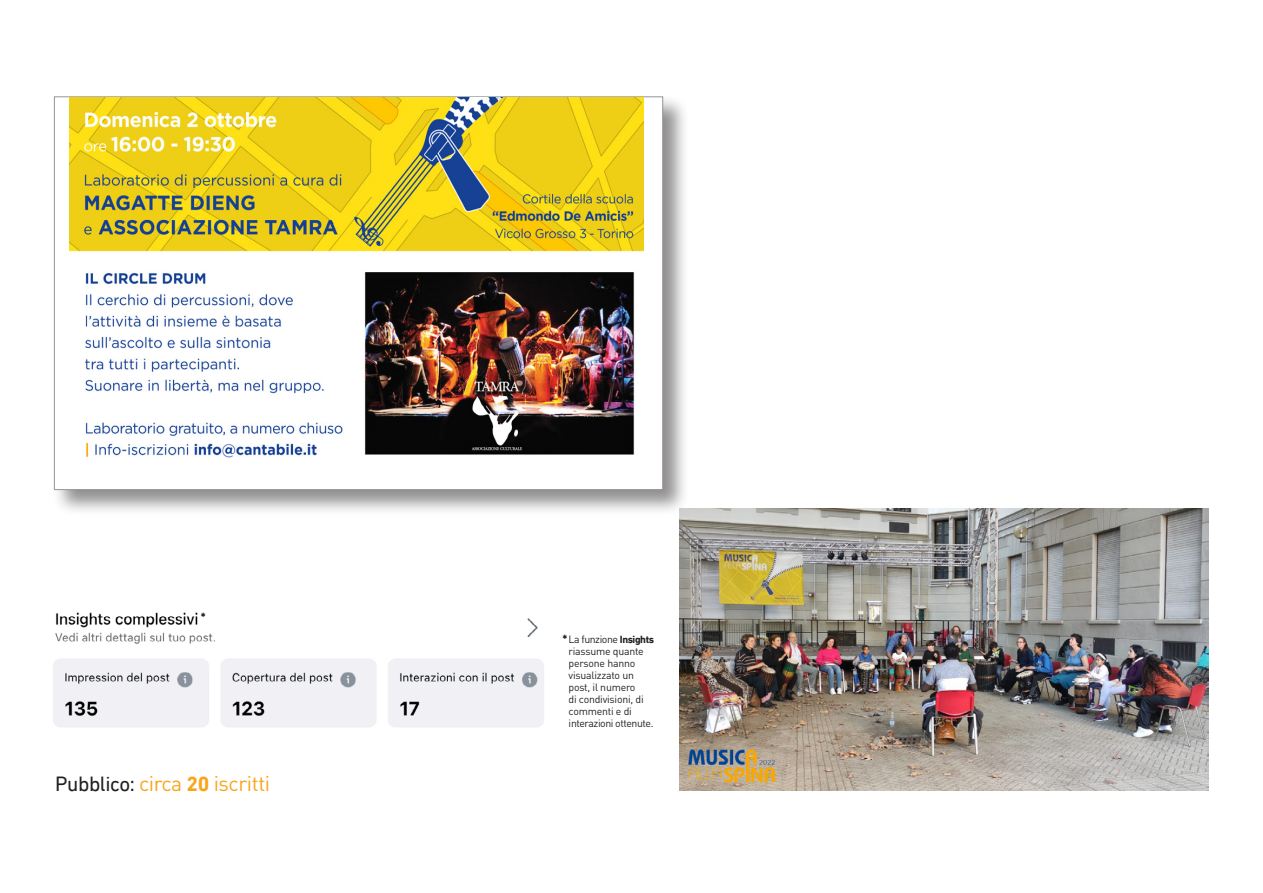
<style>
.page{position:relative;width:1263px;height:893px;background:#fff}
.page>*{position:absolute;margin:0;border:0;box-sizing:border-box;transform-origin:0 0}
.t1{font:21px "DIN Pro";letter-spacing:-.02em;color:#f9a51b}
.t2{font:700 13.5px "DIN Next W01";color:#231f20}
.t3{font:10.5px "DIN Pro";letter-spacing:-.02em;color:#231f20}
.t4{font:10.5px "DIN Pro";letter-spacing:-.04em;color:#231f20}
.s1{font-family:"DIN Next W01";color:#231f20}
.s2{font-family:"DIN Next W01";font-weight:700}
</style>
<div class="page">
<img style="left:53px;top:612px;width:491px;height:115px">
<img style="left:679px;top:508px;width:530px;height:282px">
<div style="left:52px;top:95px;width:637px;height:421px;background:#231f20;opacity:.5"></div>
<div style="left:54px;top:96px;width:609px;height:394px;background:#fff;border:1px solid #939598"></div>
<img style="left:69px;top:97px;width:574px;height:361px">
<p class="t2" style="left:201px;top:609px;width:6px">*</p>
<p class="t1" style="left:55px;top:769px;width:216px"><span class="s1">Pubblico:</span> circa <span class="s2">20</span> iscritti</p>
<p class="t4" style="left:568px;top:632px;width:87px">La funzione <span class="s2">Insights</span></p>
<p class="t3" style="left:568px;top:644px;width:77px">riassume quante</p>
<p class="t3" style="left:568px;top:656px;width:68px">persone hanno</p>
<p class="t3" style="left:568px;top:668px;width:67px">visualizzato un</p>
<p class="t3" style="left:568px;top:680px;width:68px">post, il numero</p>
<p class="t3" style="left:568px;top:692px;width:77px">di condivisioni, di</p>
<p class="t3" style="left:568px;top:704px;width:65px">commenti e di</p>
<p class="t4" style="left:568px;top:716px;width:87px">interazioni ottenute.</p>
<p class="t2" style="left:563px;top:632px;width:6px">*</p>
</div>
